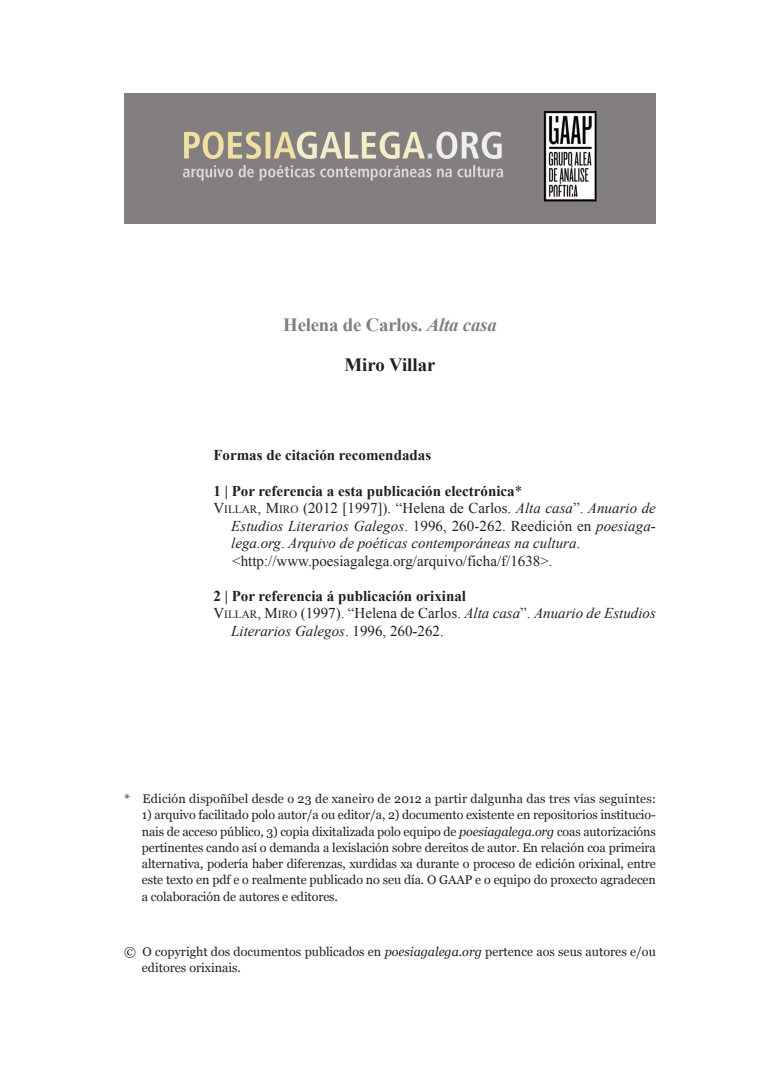
<style>
.page{position:relative;width:780px;height:1088px;background:#fff}
.page>*{position:absolute;margin:0;border:0;box-sizing:border-box;transform-origin:0 0}
.t1{font:700 18.75px/40px "Times New Roman";letter-spacing:-.01em;color:#807f7d;text-align:center}
.t2{font:15px "Times New Roman";color:#231f20}
.t3{font:italic 15px "Times New Roman";color:#231f20}
.t4{font:700 15px "Times New Roman";color:#231f20}
.t5{font:12.5px/16.2px "Georgia";color:#231f20}
.s1{font-style:italic}
.s2{color:#231f20}
.s3{font-weight:400}
.s4{font-size:11.25px}
.s5{font-style:normal}
</style>
<div class="page">
<div style="left:124px;top:91px;width:532px;height:135px;background:linear-gradient(to right,#837f81,#837f81)"></div>
<img style="left:124px;top:94px;width:531px;height:129px">
<h1 class="t1" style="left:283px;top:304px;width:215px">Helena de Carlos. <span class="s1">Alta casa<br></span><span class="s2">Miro Villar</span></h1>
<p class="t4" style="left:213px;top:447px;width:219px">Formas de citación recomendadas</p>
<p class="t4" style="left:213px;top:482px;width:310px">1 | Por referencia a esta publicación electrónica<span class="s3">*</span></p>
<p class="t2" style="left:213px;top:500px;width:444px">V<span class="s4">illar</span>, M<span class="s4">iro</span> (2012 [1997]). “Helena de Carlos. <span class="s1">Alta casa</span>”. <span class="s1">Anuario de</span></p>
<p class="t3" style="left:231px;top:517px;width:426px">Estudios Literarios Galegos<span class="s5">. 1996, 260-262. reedición en</span> poesiaga-</p>
<p class="t3" style="left:231px;top:535px;width:350px">lega.org<span class="s5">.</span> Arquivo de poéticas contemporáneas na cultura<span class="s5">.</span></p>
<p class="t2" style="left:232px;top:552px;width:322px">&lt;http://www.poesiagalega.org/arquivo/ficha/f/1638&gt;.</p>
<p class="t4" style="left:213px;top:587px;width:254px">2 | Por referencia á publicación orixinal</p>
<p class="t2" style="left:213px;top:605px;width:444px">V<span class="s4">illar</span>, M<span class="s4">iro</span> (1997). “Helena de Carlos. <span class="s1">Alta casa</span>”. <span class="s1">Anuario de Estudios</span></p>
<p class="t3" style="left:231px;top:622px;width:214px">Literarios Galegos<span class="s5">. 1996, 260-262.</span></p>
<p class="t5" style="left:124px;top:791px;width:533px">* Edición dispoñíbel desde o 23 de xaneiro de 2012 a partir dalgunha das tres vías seguintes:</p>
<p class="t5" style="left:142px;top:807px;width:515px;text-align:justify">1) arquivo facilitado polo autor/a ou editor/a, 2) documento existente en repositorios institucio&shy;nais de acceso público, 3) copia dixitalizada polo equipo de <span class="s1">poesiagalega.org</span> coas autorizacións pertinentes cando así o demanda a lexislación sobre dereitos de autor. En relación coa primeira alternativa, podería haber diferenzas, xurdidas xa durante o proceso de edición orixinal, entre este texto en pdf e o realmente publicado no seu día. O GAAP e o equipo do proxecto agradecen a colaboración de autores e editores.</p>
<p class="t5" style="left:142px;top:943px;width:515px;text-indent:-18px">© O copyright dos documentos publicados en <span class="s1">poesiagalega.org</span> pertence aos seus autores e/ou editores orixinais.</p>
</div>
